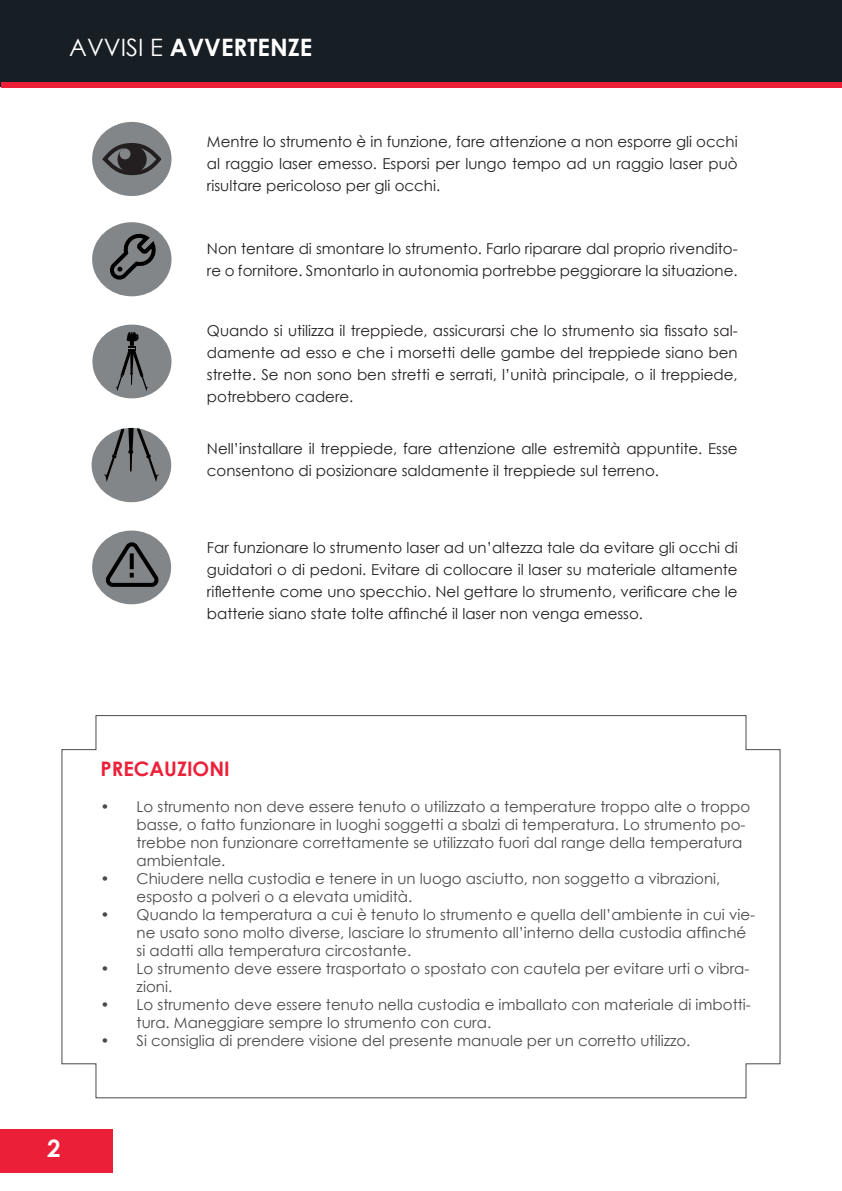
<style>
.page{position:relative;width:842px;height:1191px;background:#fff}
.page>*{position:absolute;margin:0;border:0;box-sizing:border-box;transform-origin:0 0}
.t1{font:700 24px "Century Gothic";color:#fff}
.t2{font:700 20px "Century Gothic";color:#eb213a}
.t3{font:15px/22px "Century Gothic";color:#231f20;text-align:justify}
.t4{font:15px/18px "Century Gothic";color:#484a4c}
.s1{font-weight:400}
</style>
<div class="page">
<div style="left:0;top:0;width:842px;height:87px;background:#171e24"></div>
<div style="left:1px;top:82px;width:841px;height:6px;background:#ed1e37"></div>
<div style="left:0;top:1128px;width:112px;height:44px;background:#ec1f39"></div>
<svg style="left:61px;top:715px;width:720px;height:383px"></svg>
<div style="left:92px;top:122px;width:79px;height:74px;background:#828688;border-radius:50%"></div>
<div style="left:103px;top:143px;width:58px;height:32px;border:4px solid #231f20;border-radius:50%"></div>
<div style="left:118px;top:145px;width:29px;height:28px;background:#231f20;border-radius:50%"></div>
<div style="left:120px;top:148px;width:11px;height:11px;background:#828688;border-radius:50%"></div>
<div style="left:92px;top:222px;width:79px;height:74px;background:#828688;border-radius:50%"></div>
<svg style="left:110px;top:233px;width:46px;height:47px"></svg>
<div style="left:92px;top:324px;width:79px;height:74px;background:#828688;border-radius:50%"></div>
<svg style="left:116px;top:332px;width:32px;height:59px"></svg>
<div style="left:92px;top:428px;width:79px;height:74px;background:#828688;border-radius:50%"></div>
<svg style="left:104px;top:427px;width:55px;height:55px"></svg>
<div style="left:92px;top:530px;width:79px;height:74px;background:#828688;border-radius:50%"></div>
<svg style="left:101px;top:538px;width:58px;height:49px"></svg>
<p class="t1" style="left:69px;top:29px;width:244px"><span class="s1">AVVISI E</span> AVVERTENZE</p>
<p class="t3" style="left:207px;top:130px;width:532px">Mentre lo strumento è in funzione, fare attenzione a non esporre gli occhi al raggio laser emesso. Esporsi per lungo tempo ad un raggio laser può risultare pericoloso per gli occhi.</p>
<p class="t3" style="left:207px;top:237px;width:532px">Non tentare di smontare lo strumento. Farlo riparare dal proprio rivendito&shy;re o fornitore. Smontarlo in autonomia portrebbe peggiorare la situazione.</p>
<p class="t3" style="left:207px;top:319px;width:532px">Quando si utilizza il treppiede, assicurarsi che lo strumento sia fissato sal&shy;damente ad esso e che i morsetti delle gambe del treppiede siano ben strette. Se non sono ben stretti e serrati, l’unità principale, o il treppiede, potrebbero cadere.</p>
<p class="t3" style="left:207px;top:437px;width:532px">Nell’installare il treppiede, fare attenzione alle estremità appuntite. Esse consentono di posizionare saldamente il treppiede sul terreno.</p>
<p class="t3" style="left:207px;top:536px;width:532px">Far funzionare lo strumento laser ad un’altezza tale da evitare gli occhi di guidatori o di pedoni. Evitare di collocare il laser su materiale altamente riflettente come uno specchio. Nel gettare lo strumento, verificare che le batterie siano state tolte affinché il laser non venga emesso.</p>
<p class="t1" style="left:47px;top:1129px;width:15px">2</p>
<p class="t2" style="left:101px;top:754px;width:131px">PRECAUZIONI</p>
<p class="t4" style="left:137px;top:797px;width:615px;text-indent:-36px">• Lo strumento non deve essere tenuto o utilizzato a temperature troppo alte o troppo basse, o fatto funzionare in luoghi soggetti a sbalzi di temperatura. Lo strumento po&shy;trebbe non funzionare correttamente se utilizzato fuori dal range della temperatura ambientale.</p>
<p class="t4" style="left:137px;top:869px;width:585px;text-indent:-36px">• Chiudere nella custodia e tenere in un luogo asciutto, non soggetto a vibrazioni, esposto a polveri o a elevata umidità.</p>
<p class="t4" style="left:137px;top:905px;width:620px;text-indent:-36px">• Quando la temperatura a cui è tenuto lo strumento e quella dell’ambiente in cui vie&shy;ne usato sono molto diverse, lasciare lo strumento all’interno della custodia affinché si adatti alla temperatura circostante.</p>
<p class="t4" style="left:137px;top:959px;width:614px;text-indent:-36px">• Lo strumento deve essere trasportato o spostato con cautela per evitare urti o vibra&shy;zioni.</p>
<p class="t4" style="left:137px;top:995px;width:616px;text-indent:-36px">• Lo strumento deve essere tenuto nella custodia e imballato con materiale di imbotti&shy;tura. Maneggiare sempre lo strumento con cura.</p>
<p class="t4" style="left:101px;top:1031px;width:591px">• Si consiglia di prendere visione del presente manuale per un corretto utilizzo.</p>
</div>
